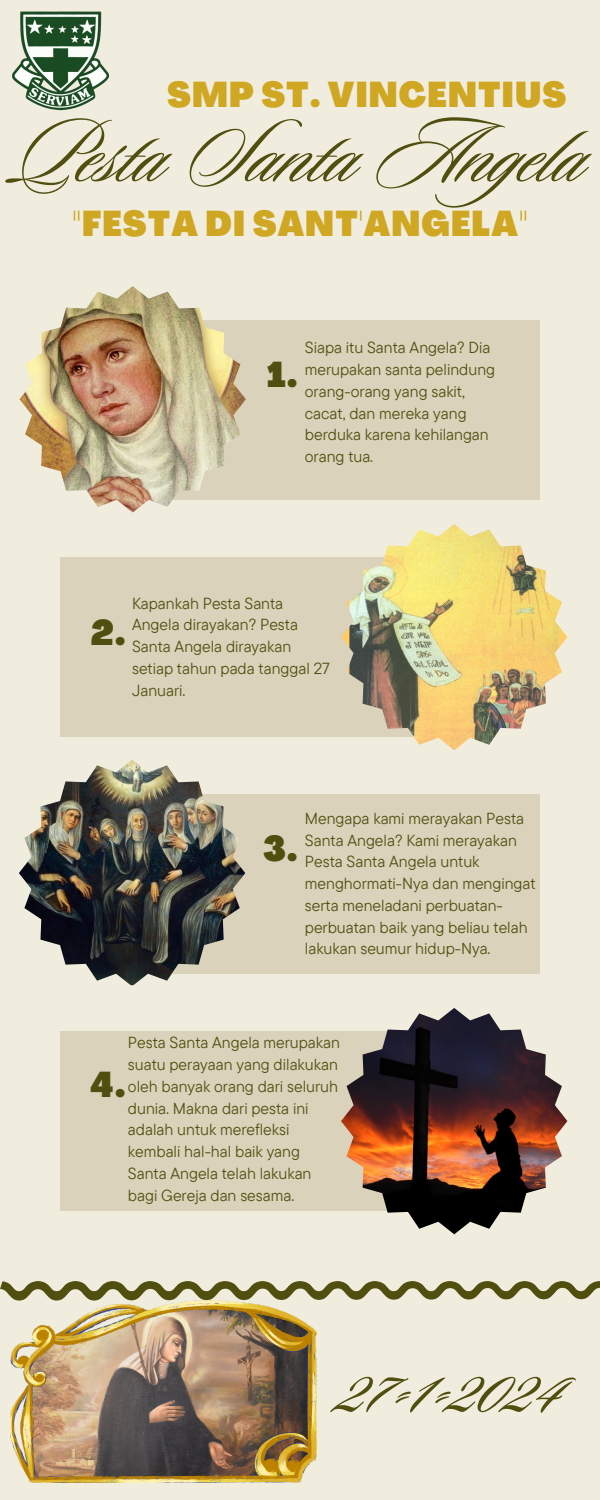
<style>
.page{position:relative;width:600px;height:1500px;background:#f1edde}
.page>*{position:absolute;margin:0;border:0;box-sizing:border-box;transform-origin:0 0}
.t1{font:94px "Sloop Script Pro";color:#514f10}
.t2{font:87.8px "Sloop Script Pro";color:#514f10}
.t3{font:900 condensed 35.2px "Agrandir";letter-spacing:.035em;color:#cfa723}
.t4{font:900 condensed 35.2px "Agrandir";color:#514f10}
.t5{font:16px/21.8px "TT Commons Pro";color:#514f10}
</style>
<div class="page">
<div style="left:106px;top:320px;width:434px;height:180px;background:#dad2ba"></div>
<div style="left:106px;top:794px;width:434px;height:180px;background:#dad2ba"></div>
<div style="left:60px;top:557px;width:434px;height:180px;background:#dad2ba"></div>
<div style="left:60px;top:1031px;width:434px;height:180px;background:#dad2ba"></div>
<img style="left:12px;top:11px;width:98px;height:99px">
<img style="left:19px;top:286px;width:227px;height:227px">
<img style="left:341px;top:524px;width:226px;height:226px">
<img style="left:19px;top:760px;width:226px;height:226px">
<img style="left:341px;top:1008px;width:226px;height:226px">
<svg style="left:0;top:1281px;width:600px;height:20px"></svg>
<img style="left:10px;top:1301px;width:306px;height:181px">
<h2 class="t3" style="left:167px;top:80px;width:400px">SMP ST. VINCENTIUS</h2>
<h1 class="t1" style="left:14px;top:105px;width:573px">Pesta Santa Angela</h1>
<h2 class="t3" style="left:72px;top:210px;width:457px">"FESTA DI SANT'ANGELA"</h2>
<p class="t4" style="left:267px;top:360px;width:32px">1.</p>
<p class="t5" style="left:305px;top:337px;width:192px">Siapa itu Santa Angela? Dia merupakan santa pelindung orang-orang yang sakit, cacat, dan mereka yang berduka karena kehilangan orang tua.</p>
<p class="t5" style="left:132px;top:592px;width:199px">Kapankah Pesta Santa<br>Angela dirayakan? Pesta<br>Santa Angela dirayakan setiap tahun pada tanggal 27<br>Januari.</p>
<p class="t4" style="left:91px;top:619px;width:36px">2.</p>
<h2 class="t4" style="left:263px;top:834px;width:35px">3.</h2>
<h2 class="t5" style="left:305px;top:807px;width:232px">Mengapa kami merayakan Pesta<br>Santa Angela? Kami merayakan<br>Pesta Santa Angela untuk menghormati-Nya dan mengingat serta meneladani perbuatan&shy;perbuatan baik yang beliau telah lakukan seumur hidup-Nya.</h2>
<p class="t5" style="left:128px;top:1032px;width:214px">Pesta Santa Angela merupakan suatu perayaan yang dilakukan oleh banyak orang dari seluruh dunia. Makna dari pesta ini adalah untuk merefleksi kembali hal-hal baik yang<br>Santa Angela telah lakukan bagi Gereja dan sesama.</p>
<h2 class="t4" style="left:90px;top:1071px;width:36px">4.</h2>
<p class="t2" style="left:341px;top:1341px;width:225px">27-1-2024</p>
</div>
